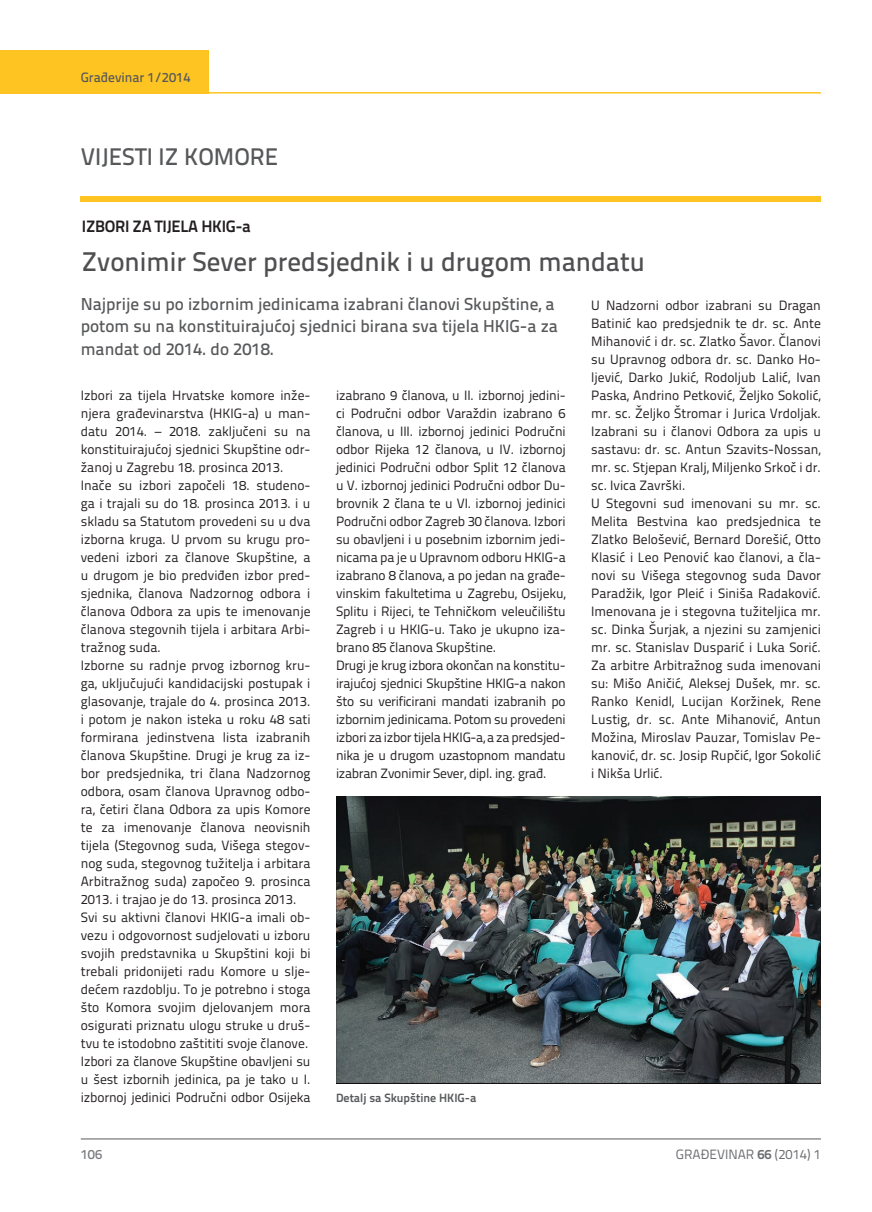
<style>
.page{position:relative;width:872px;height:1212px;background:#fff}
.page>*{position:absolute;margin:0;border:0;box-sizing:border-box;transform-origin:0 0}
.t1{font:500 27px "Titillium Text 22 L";color:#4f4f51}
.t2{font:500 24px "Titillium Text 22 L";color:#57585a}
.t3{font:500 17.25px/22.5px "Titillium Text 22 L";color:#57585a}
.t4{font:700 16.5px "Titillium Text 22 L";letter-spacing:-.02em;color:#231f20}
.t5{font:13.5px/18px "Titillium Text 22 L";color:#231f20}
.t6{font:13.5px "Titillium Text 22 L";color:#6c6d70}
.t7{font:500 13.5px "Titillium Text 22 L";color:#57585a}
.t8{font:500 13.5px "Titillium Text 22 L";color:#787a7d}
.t9{font:700 12px "Titillium Text 22 L";color:#57585a}
.s1{font-weight:700}
</style>
<div class="page">
<hr style="left:81px;top:1139px;width:740px;height:1px;background:#57585a">
<hr style="left:208px;top:92px;width:613px;height:2px;background:#fec422">
<div style="left:0;top:50px;width:208px;height:44px;background:#fec422"></div>
<div style="left:81px;top:196px;width:740px;height:6px;background:#fec422"></div>
<img style="left:336px;top:796px;width:485px;height:287px">
<p class="t7" style="left:81px;top:67px;width:111px">Građevinar 1/2014</p>
<h2 class="t2" style="left:81px;top:138px;width:199px">VIJESTI IZ KOMORE</h2>
<p class="t4" style="left:82px;top:214px;width:170px">IZBORI ZA TIJELA HKIG-a</p>
<h1 class="t1" style="left:82px;top:241px;width:564px">Zvonimir Sever predsjednik i u drugom mandatu</h1>
<p class="t3" style="left:81px;top:291px;width:478px">Najprije su po izbornim jedinicama izabrani članovi Skupštine, a potom su na konstituirajućoj sjednici birana sva tijela HKIG-a za mandat od 2014. do 2018.</p>
<p class="t5" style="left:591px;top:295px;width:231px">U Nadzorni odbor izabrani su Dragan Batinić kao predsjednik te dr. sc. Ante Mihanović i dr. sc. Zlatko Šavor. Članovi su Upravnog odbora dr. sc. Danko Ho&shy;ljević, Darko Jukić, Rodoljub Lalić, Ivan Paska, Andrino Petković, Željko Sokolić, mr. sc. Željko Štromar i Jurica Vrdoljak.<br>Izabrani su i članovi Odbora za upis u sastavu: dr. sc. Antun Szavits-Nossan, mr. sc. Stjepan Kralj, Miljenko Srkoč i dr. sc. Ivica Završki.<br>U Stegovni sud imenovani su mr. sc.<br>Melita Bestvina kao predsjednica te Zlatko Belošević, Bernard Dorešić, Otto Klasić i Leo Penović kao članovi, a čla&shy;novi su Višega stegovnog suda Davor Paradžik, Igor Pleić i Siniša Radaković.<br>Imenovana je i stegovna tužiteljica mr. sc. Dinka Šurjak, a njezini su zamjenici mr. sc. Stanislav Dusparić i Luka Sorić.<br>Za arbitre Arbitražnog suda imenovani su: Mišo Aničić, Aleksej Dušek, mr. sc.<br>Ranko Kenidl, Lucijan Koržinek, Rene Lustig, dr. sc. Ante Mihanović, Antun Možina, Miroslav Pauzar, Tomislav Pe&shy;kanović, dr. sc. Josip Rupčić, Igor Sokolić i Nikša Urlić.</p>
<p class="t5" style="left:81px;top:385px;width:231px">Izbori za tijela Hrvatske komore inže&shy;njera građevinarstva (HKIG-a) u man&shy;datu 2014. – 2018. zaključeni su na konstituirajućoj sjednici Skupštine odr&shy;žanoj u Zagrebu 18. prosinca 2013.<br>Inače su izbori započeli 18. studeno&shy;ga i trajali su do 18. prosinca 2013. i u skladu sa Statutom provedeni su u dva izborna kruga. U prvom su krugu pro&shy;vedeni izbori za članove Skupštine, a u drugom je bio predviđen izbor pred&shy;sjednika, članova Nadzornog odbora i članova Odbora za upis te imenovanje članova stegovnih tijela i arbitara Arbi&shy;tražnog suda.<br>Izborne su radnje prvog izbornog kru&shy;ga, uključujući kandidacijski postupak i glasovanje, trajale do 4. prosinca 2013. i potom je nakon isteka u roku 48 sati formirana jedinstvena lista izabranih članova Skupštine. Drugi je krug za iz&shy;bor predsjednika, tri člana Nadzornog odbora, osam članova Upravnog odbo&shy;ra, četiri člana Odbora za upis Komore te za imenovanje članova neovisnih tijela (Stegovnog suda, Višega stegov&shy;nog suda, stegovnog tužitelja i arbitara Arbitražnog suda) započeo 9. prosinca 2013. i trajao je do 13. prosinca 2013.<br>Svi su aktivni članovi HKIG-a imali ob&shy;vezu i odgovornost sudjelovati u izboru svojih predstavnika u Skupštini koji bi trebali pridonijeti radu Komore u slje&shy;dećem razdoblju. To je potrebno i stoga što Komora svojim djelovanjem mora osigurati priznatu ulogu struke u druš&shy;tvu te istodobno zaštititi svoje članove.<br>Izbori za članove Skupštine obavljeni su u šest izbornih jedinica, pa je tako u I. izbornoj jedinici Područni odbor Osijeka</p>
<p class="t5" style="left:336px;top:385px;width:231px">izabrano 9 članova, u II. izbornoj jedini&shy;ci Područni odbor Varaždin izabrano 6 članova, u III. izbornoj jedinici Područni odbor Rijeka 12 članova, u IV. izbornoj jedinici Područni odbor Split 12 članova u V. izbornoj jedinici Područni odbor Du&shy;brovnik 2 člana te u VI. izbornoj jedinici Područni odbor Zagreb 30 članova. Izbori su obavljeni i u posebnim izbornim jedi&shy;nicama pa je u Upravnom odboru HKIG-a izabrano 8 članova, a po jedan na građe&shy;vinskim fakultetima u Zagrebu, Osijeku, Splitu i Rijeci, te Tehničkom veleučilištu Zagreb i u HKIG-u. Tako je ukupno iza&shy;brano 85 članova Skupštine.<br>Drugi je krug izbora okončan na konstitu&shy;irajućoj sjednici Skupštine HKIG-a nakon što su verificirani mandati izabranih po izbornim jedinicama. Potom su provedeni izbori za izbor tijela HKIG-a, a za predsjed&shy;nika je u drugom uzastopnom mandatu izabran Zvonimir Sever, dipl. ing. građ.</p>
<p class="t9" style="left:336px;top:1089px;width:142px">Detalj sa Skupštine HKIG-a</p>
<p class="t8" style="left:81px;top:1144px;width:23px">106</p>
<p class="t6" style="left:676px;top:1144px;width:146px">GRAĐEVINAR <span class="s1">66</span> (2014) 1</p>
</div>
